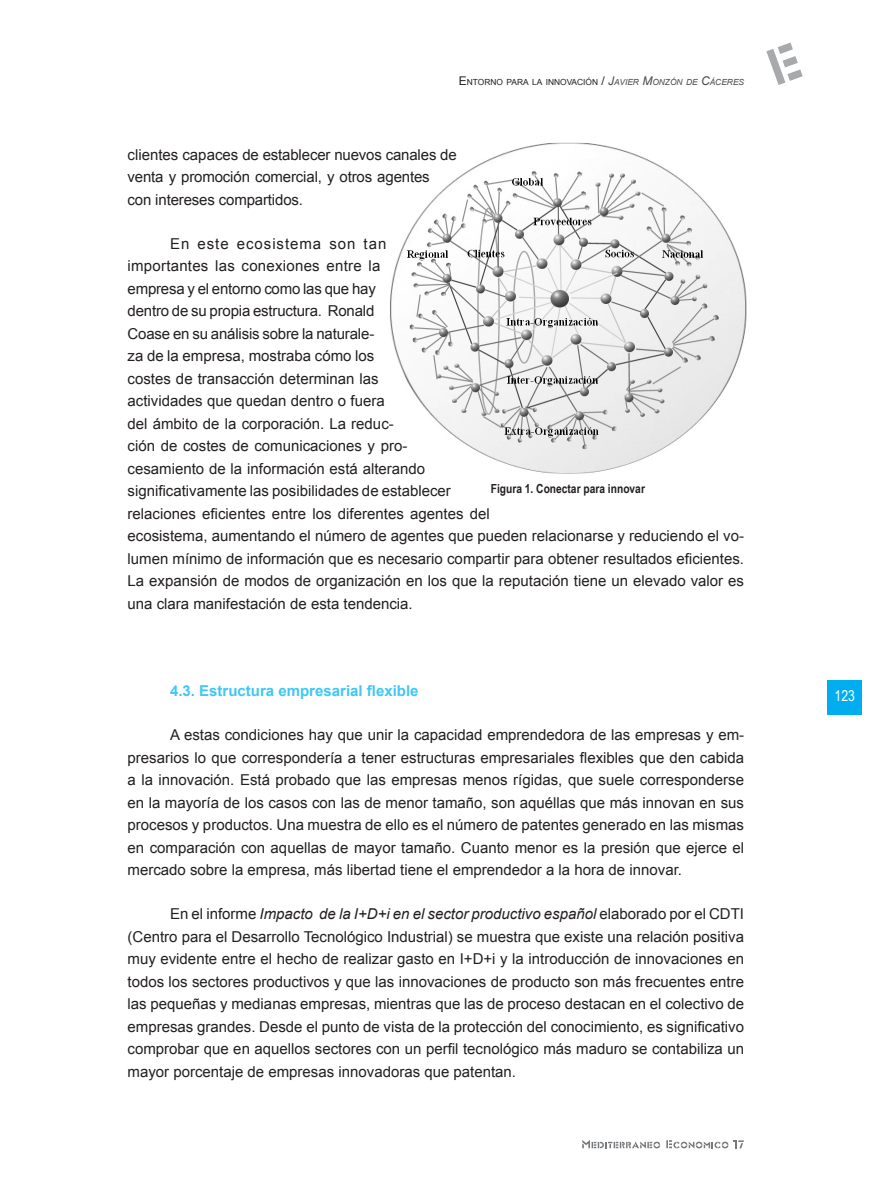
<style>
.page{position:relative;width:893px;height:1191px;background:#fff}
.page>*{position:absolute;margin:0;border:0;box-sizing:border-box;transform-origin:0 0}
.t1{font:15px/22.5px "Arial";color:#231f20}
.t2{font:700 15px "Arial";color:#40c7f4}
.t3{font:15px "Arial Narrow";color:#fff}
.t4{font:700 12.45px "Arial Narrow";color:#231f20}
.t5{font:8.4px "Arial";color:#231f20}
.s1{font-size:12px}
.s2{font-style:italic;font-size:12px;color:#4b4c4d}
.s3{font-style:italic;color:#4b4c4d}
.s4{font-style:italic}
</style>
<div class="page">
<svg style="left:582px;top:1140px;width:78px;height:8px"></svg>
<svg style="left:666px;top:1140px;width:78px;height:8px"></svg>
<div style="left:828px;top:680px;width:34px;height:34px;background:#00aeef"></div>
<svg style="left:766px;top:43px;width:37px;height:42px"></svg>
<img style="left:390px;top:143px;width:357px;height:330px">
<p class="t5" style="left:459px;top:77px;width:287px"><span class="s1">E</span> NTORNO PARA LA INNOVACIÓN <span class="s1">/</span> <span class="s2">J</span><span class="s3">AVIER</span> <span class="s2">M</span><span class="s3">ONZÓN DE</span> <span class="s2">C</span><span class="s3">ÁCERES</span></p>
<p class="t1" style="left:128px;top:143px;width:331px">clientes capaces de establecer nuevos canales de venta y promoción comercial, y otros agentes con intereses compartidos.</p>
<p class="t1" style="left:128px;top:232px;width:618px;text-indent:43px">En este ecosistema son tan<br>importantes las conexiones entre la<br>empresa y el entorno como las que hay<br>dentro de su propia estructura. Ronald<br>Coase en su análisis sobre la naturale-<br>za de la empresa, mostraba cómo los<br>costes de transacción determinan las<br>actividades que quedan dentro o fuera<br>del ámbito de la corporación. La reduc-<br>ción de costes de comunicaciones y pro-<br>cesamiento de la información está alterando<br>significativamente las posibilidades de establecer<br>relaciones eficientes entre los diferentes agentes del<br>ecosistema, aumentando el número de agentes que pueden relacionarse y reduciendo el vo&shy;lumen mínimo de información que es necesario compartir para obtener resultados eficientes.<br>La expansión de modos de organización en los que la reputación tiene un elevado valor es una clara manifestación de esta tendencia.</p>
<p class="t4" style="left:491px;top:479px;width:156px">Figura 1. Conectar para innovar</p>
<p class="t2" style="left:170px;top:681px;width:250px">4.3. Estructura empresarial flexible</p>
<p class="t1" style="left:128px;top:724px;width:618px;text-align:justify;text-indent:43px">A estas condiciones hay que unir la capacidad emprendedora de las empresas y em&shy;presarios lo que correspondería a tener estructuras empresariales flexibles que den cabida a la innovación. Está probado que las empresas menos rígidas, que suele corresponderse en la mayoría de los casos con las de menor tamaño, son aquéllas que más innovan en sus procesos y productos. Una muestra de ello es el número de patentes generado en las mismas en comparación con aquellas de mayor tamaño. Cuanto menor es la presión que ejerce el mercado sobre la empresa, más libertad tiene el emprendedor a la hora de innovar.</p>
<p class="t1" style="left:128px;top:902px;width:618px;text-align:justify;text-indent:43px">En el informe <span class="s4">Impacto de la I+D+i en el sector productivo español</span> elaborado por el CDTI (Centro para el Desarrollo Tecnológico Industrial) se muestra que existe una relación positiva muy evidente entre el hecho de realizar gasto en I+D+i y la introducción de innovaciones en todos los sectores productivos y que las innovaciones de producto son más frecuentes entre las pequeñas y medianas empresas, mientras que las de proceso destacan en el colectivo de empresas grandes. Desde el punto de vista de la protección del conocimiento, es significativo comprobar que en aquellos sectores con un perfil tecnológico más maduro se contabiliza un mayor porcentaje de empresas innovadoras que patentan.</p>
<p class="t3" style="left:835px;top:685px;width:22px">123</p>
</div>
